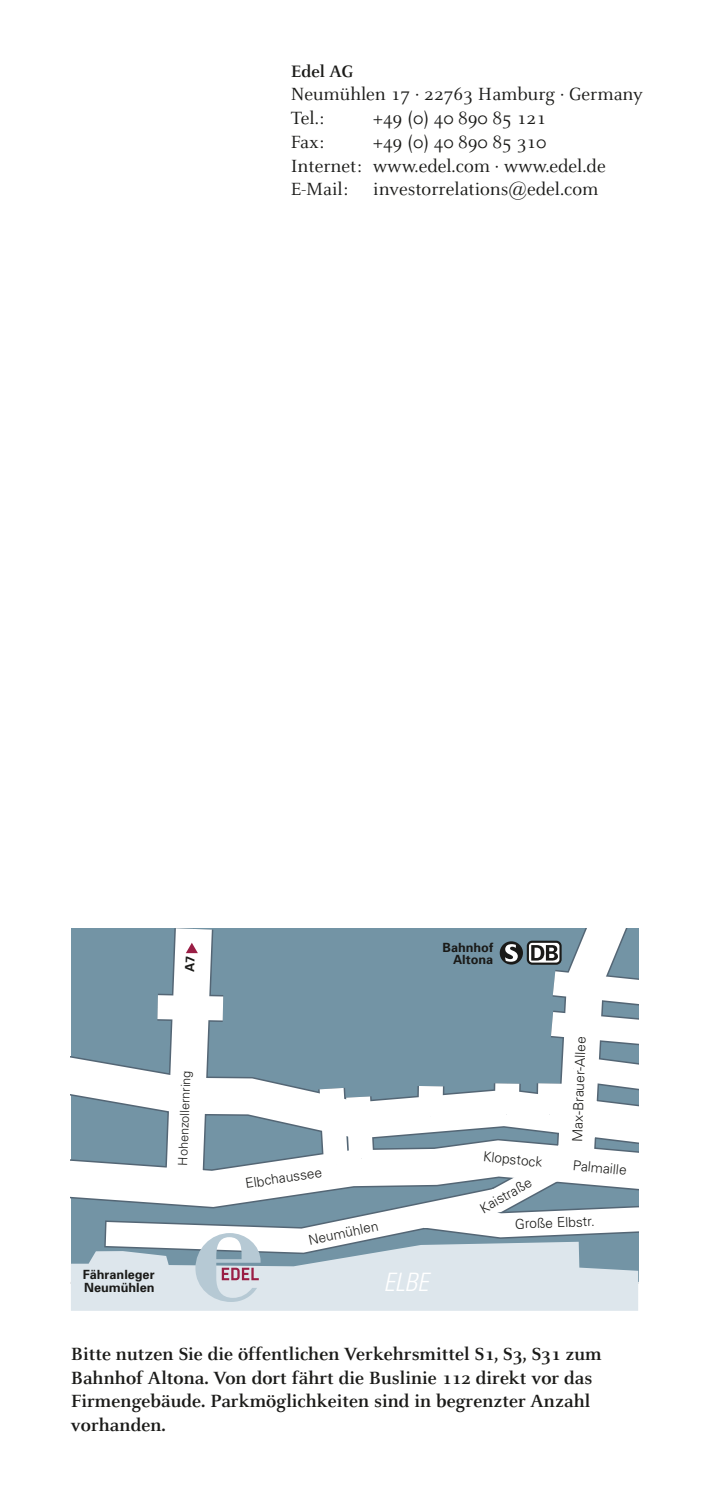
<style>
.page{position:relative;width:702px;height:1489px;background:#fff}
.page>*{position:absolute;margin:0;border:0;box-sizing:border-box;transform-origin:0 0}
.t1{font:italic 300 condensed 25.25px "Univers";color:#fff}
.t2{font:700 19.5px/23.8px "Celeste";color:#1a1a18}
.t3{font:19.5px/23.8px "Celeste";color:#1a1a18}
.t4{font:700 18.25px "Celeste";color:#1a1a18}
.t5{font:300 13.75px "Univers";color:#1a1a18}
.t6{font:700 12.75px/12.8px "Univers";color:#1a1a18;text-align:right}
.t7{font:300 12.75px "Univers";color:#1a1a18}
</style>
<div class="page">
<svg style="left:71px;top:928px;width:567px;height:234px;background:#85a1b0"></svg>
<svg style="left:81px;top:956px;width:557px;height:229px"></svg>
<svg style="left:499px;top:941px;width:24px;height:23px"></svg>
<svg style="left:505px;top:944px;width:12px;height:17px"></svg>
<svg style="left:528px;top:941px;width:32px;height:22px"></svg>
<div style="left:526px;top:940px;width:35px;height:24px;border:2px solid #1a1a18;border-radius:4px"></div>
<svg style="left:531px;top:944px;width:27px;height:16px"></svg>
<svg style="left:71px;top:1185px;width:567px;height:125px"></svg>
<svg style="left:185px;top:942px;width:13px;height:29px"></svg>
<p class="t4" style="left:291px;top:60px;width:64px">Edel AG</p>
<p class="t3" style="left:291px;top:82px;width:353px">Neumühlen 17 · 22763 Hamburg · Germany<br>Tel.:</p>
<p class="t3" style="left:373px;top:106px;width:174px">+49 (0) 40 890 85 121</p>
<p class="t3" style="left:291px;top:130px;width:316px;text-indent:83px">+49 (0) 40 890 85 310<br>Internet: www.edel.com · www.edel.de<br>E-Mail:</p>
<p class="t3" style="left:291px;top:130px;width:35px">Fax:</p>
<p class="t3" style="left:373px;top:177px;width:226px">investorrelations@edel.com</p>
<p class="t6" style="left:442px;top:940px;width:52px">Bahnhof<br>Altona</p>
<p class="t7" style="left:175px;top:1165px;width:97px;rotate:-88deg">Hohenzollernring</p>
<p class="t5" style="left:244px;top:1175px;width:79px;rotate:-9deg">Elbchaussee</p>
<p class="t5" style="left:307px;top:1231px;width:72px;rotate:-12deg">Neumühlen</p>
<p class="t6" style="left:83px;top:1267px;width:73px;text-align:left">Fähranleger<br>Neumühlen</p>
<p class="t1" style="left:383px;top:1266px;width:47px">ELBE</p>
<p class="t5" style="left:484px;top:1147px;width:61px;rotate:6deg">Klopstock</p>
<p class="t5" style="left:477px;top:1201px;width:59px;rotate:-29deg">Kaistraße</p>
<p class="t5" style="left:569px;top:1141px;width:106px;rotate:-88deg">Max-Brauer-Allee</p>
<p class="t5" style="left:573px;top:1156px;width:56px;rotate:6deg">Palmaille</p>
<p class="t5" style="left:514px;top:1215px;width:81px;rotate:-2deg">Große Elbstr.</p>
<p class="t2" style="left:71px;top:1341px;width:532px">Bitte nutzen Sie die öffentlichen Verkehrsmittel S1, S3, S31 zum Bahnhof Altona. Von dort fährt die Buslinie 112 direkt vor das Firmengebäude. Parkmöglichkeiten sind in begrenzter Anzahl vorhanden.</p>
</div>
